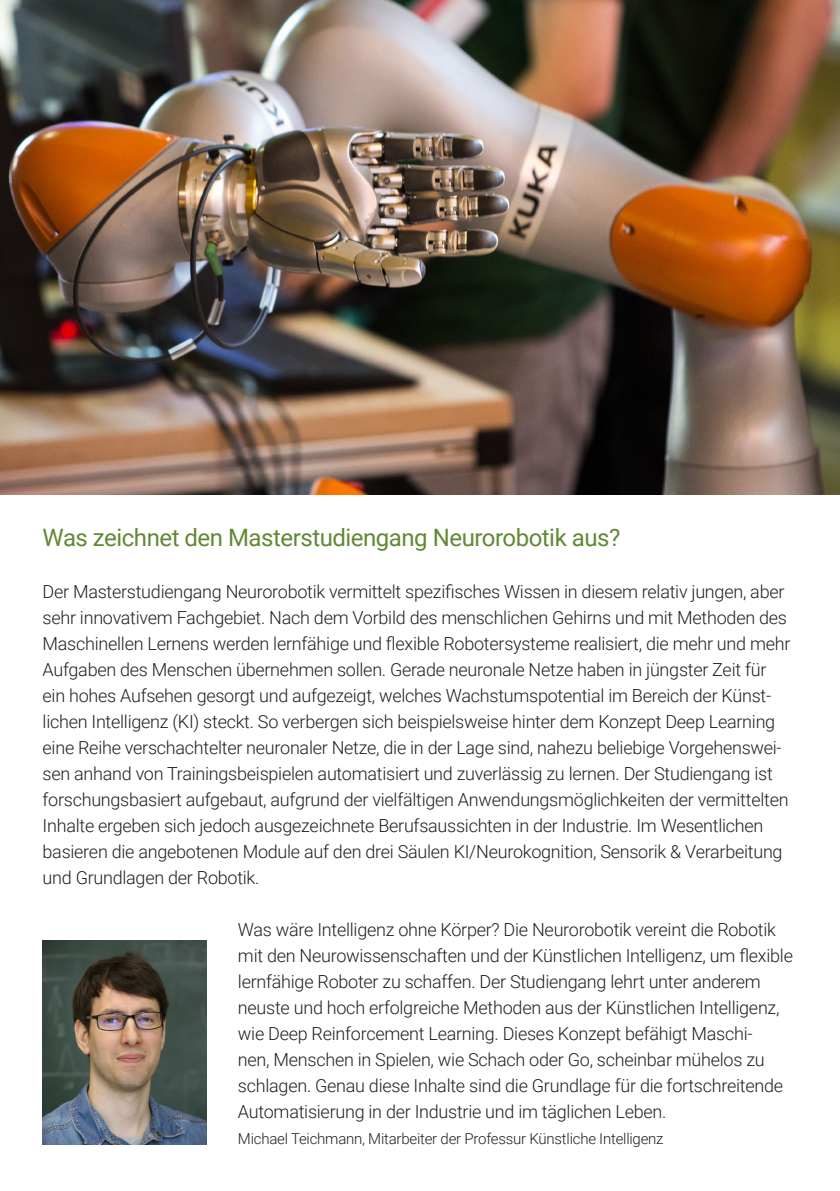
<style>
.page{position:relative;width:840px;height:1191px;background:#fff}
.page>*{position:absolute;margin:0;border:0;box-sizing:border-box;transform-origin:0 0}
.Studienbeschreibung{font:24px "Roboto";letter-spacing:-.02em;color:#628835}
.Mengentext{font:300 18px/26px "Roboto";letter-spacing:-.015em;color:#231f20}
.Mengentext-2{font:300 15px "Roboto";letter-spacing:-.015em;color:#231f20}
</style>
<div class="page">
<img style="left:0;top:0;width:839px;height:494px">
<img style="left:43px;top:940px;width:163px;height:204px">
<p class="Studienbeschreibung" style="left:43px;top:521px;width:579px">Was zeichnet den Masterstudiengang Neurorobotik aus?</p>
<p class="Mengentext" style="left:43px;top:578px;width:749px">Der Masterstudiengang Neurorobotik vermittelt spezifisches Wissen in diesem relativ jungen, aber sehr innovativem Fachgebiet. Nach dem Vorbild des menschlichen Gehirns und mit Methoden des Maschinellen Lernens werden lernfähige und flexible Robotersysteme realisiert, die mehr und mehr Aufgaben des Menschen übernehmen sollen. Gerade neuronale Netze haben in jüngster Zeit für ein hohes Aufsehen gesorgt und aufgezeigt, welches Wachstumspotential im Bereich der Künst&shy;lichen Intelligenz (KI) steckt. So verbergen sich beispielsweise hinter dem Konzept Deep Learning eine Reihe verschachtelter neuronaler Netze, die in der Lage sind, nahezu beliebige Vorgehenswei&shy;sen anhand von Trainingsbeispielen automatisiert und zuverlässig zu lernen. Der Studiengang ist forschungsbasiert aufgebaut, aufgrund der vielfältigen Anwendungsmöglichkeiten der vermittelten Inhalte ergeben sich jedoch ausgezeichnete Berufsaussichten in der Industrie. Im Wesentlichen basieren die angebotenen Module auf den drei Säulen KI/Neurokognition, Sensorik &amp; Verarbeitung und Grundlagen der Robotik.</p>
<p class="Mengentext" style="left:238px;top:916px;width:556px">Was wäre Intelligenz ohne Körper? Die Neurorobotik vereint die Robotik mit den Neurowissenschaften und der Künstlichen Intelligenz, um flexible lernfähige Roboter zu schaffen. Der Studiengang lehrt unter anderem neuste und hoch erfolgreiche Methoden aus der Künstlichen Intelligenz, wie Deep Reinforcement Learning. Dieses Konzept befähigt Maschi-<br>nen, Menschen in Spielen, wie Schach oder Go, scheinbar mühelos zu schlagen. Genau diese Inhalte sind die Grundlage für die fortschreitende Automatisierung in der Industrie und im täglichen Leben.</p>
<p class="Mengentext-2" style="left:238px;top:1128px;width:427px">Michael Teichmann, Mitarbeiter der Professur Künstliche Intelligenz</p>
</div>
